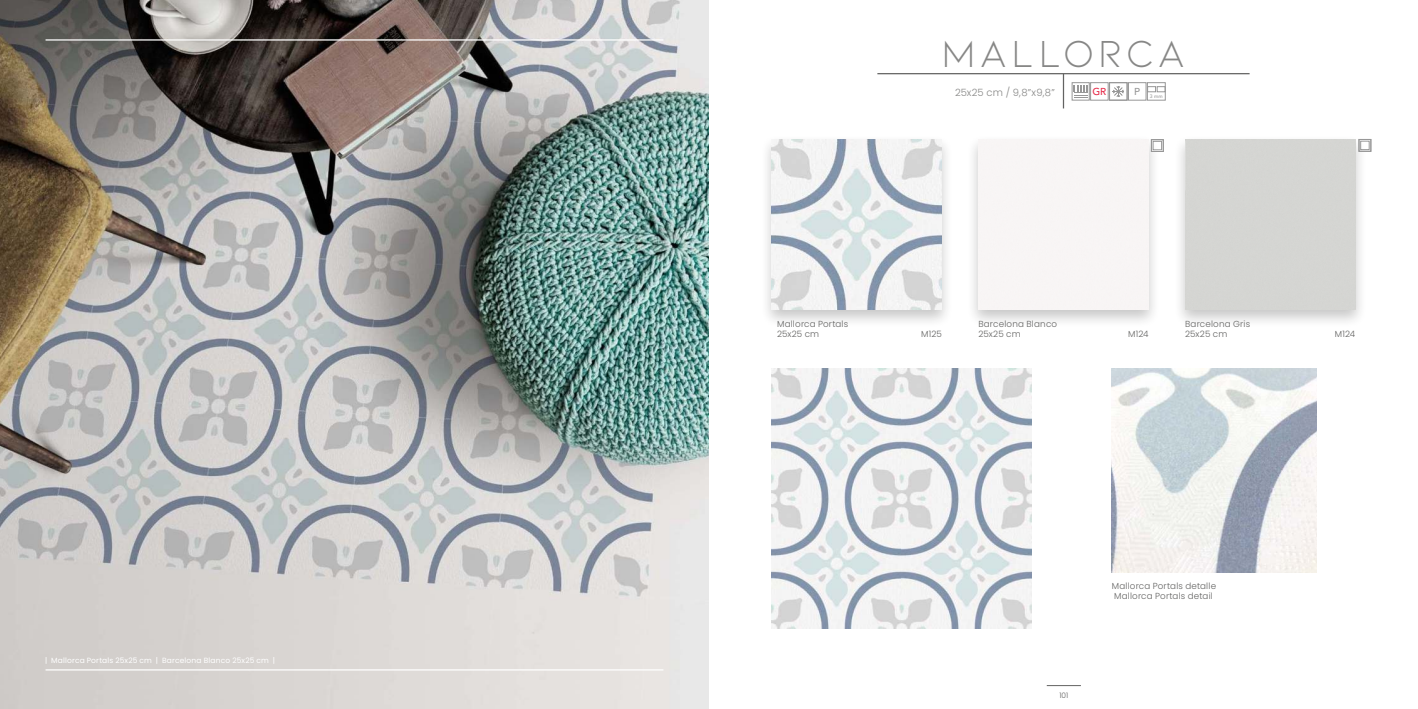
<style>
.page{position:relative;width:1418px;height:709px;background:#fff}
.page>*{position:absolute;margin:0;border:0;box-sizing:border-box;transform-origin:0 0}
.t1{font:40px "Kiona";letter-spacing:.1em;color:#878786}
.t2{font:300 10px "Poppins";letter-spacing:.01em;color:#878786}
.t3{font:500 10px "Avenir LT Std";color:#e62c4a}
.t4{font:300 8.75px/10px "Poppins";letter-spacing:.02em;color:#636362}
.t5{font:7.5px "Poppins";letter-spacing:.025em;color:#fff}
.t6{font:300 7.5px "Poppins";color:#636362}
.t7{font:500 5px "Avenir LT Std";color:#979797}
</style>
<div class="page">
<hr style="left:1062px;top:74px;width:2px;height:34px;background:#636362">
<hr style="left:877px;top:73px;width:372px;height:1px;background:#636362">
<div style="left:1128px;top:82px;width:18px;height:18px;border:1px solid #979797"></div>
<div style="left:1071px;top:82px;width:18px;height:18px;background:#fff;border:1px solid #979797"></div>
<svg style="left:1073px;top:85px;width:14px;height:13px"></svg>
<div style="left:1109px;top:82px;width:18px;height:18px;border:1px solid #979797"></div>
<svg style="left:1112px;top:86px;width:11px;height:11px"></svg>
<div style="left:1090px;top:82px;width:18px;height:18px;border:1px solid #979797"></div>
<div style="left:1147px;top:82px;width:18px;height:18px;background:#fff;border:1px solid #979797"></div>
<div style="left:1156px;top:86px;width:9px;height:6px;border:1px solid #979797"></div>
<div style="left:1147px;top:86px;width:8px;height:6px;border:1px solid #979797"></div>
<hr style="left:1046px;top:685px;width:34px;height:1px;background:#636362">
<img style="left:0;top:0;width:709px;height:709px">
<div style="left:759px;top:135px;width:194px;height:194px;background:#1c1c1b;opacity:.25"></div>
<img style="left:771px;top:139px;width:170px;height:171px">
<img style="left:771px;top:368px;width:260px;height:260px">
<img style="left:1111px;top:368px;width:205px;height:204px">
<div style="left:966px;top:135px;width:194px;height:194px;background:#1c1c1b;opacity:.25"></div>
<div style="left:978px;top:139px;width:170px;height:171px;background:#f8f5f5"></div>
<div style="left:1173px;top:135px;width:194px;height:194px;background:#1c1c1b;opacity:.25"></div>
<div style="left:1185px;top:139px;width:170px;height:171px;background:#d5d5d2"></div>
<div style="left:1152px;top:141px;width:9px;height:9px;border:1px solid #979797"></div>
<div style="left:1151px;top:139px;width:12px;height:13px;border:1px solid #979797"></div>
<div style="left:1360px;top:141px;width:9px;height:9px;border:1px solid #979797"></div>
<div style="left:1358px;top:139px;width:12px;height:12px;border:1px solid #979797"></div>
<hr style="left:46px;top:669px;width:617px;height:1px;background:#fff">
<hr style="left:46px;top:39px;width:617px;height:2px;background:#fff">
<p class="t5" style="left:45px;top:656px;width:231px">| Mallorca Portals 25x25 cm | Barcelona Blanco 25x25 cm |</p>
<h1 class="t1" style="left:941px;top:34px;width:245px">MALLORCA</h1>
<p class="t2" style="left:955px;top:87px;width:101px">25x25 cm / 9,8”x9,8”</p>
<p class="t3" style="left:1092px;top:86px;width:15px">GR</p>
<p class="t7" style="left:1134px;top:93px;width:30px"><sup>P</sup> 3 mm</p>
<p class="t4" style="left:777px;top:319px;width:73px">Mallorca Portals<br>25x25 cm</p>
<p class="t4" style="left:921px;top:329px;width:22px">M125</p>
<p class="t4" style="left:978px;top:319px;width:80px">Barcelona Blanco<br>25x25 cm</p>
<p class="t4" style="left:1128px;top:329px;width:22px">M124</p>
<p class="t4" style="left:1185px;top:319px;width:67px">Barcelona Gris<br>25x25 cm</p>
<p class="t4" style="left:1334px;top:329px;width:22px">M124</p>
<p class="t6" style="left:1059px;top:690px;width:11px">101</p>
<p class="t4" style="left:1111px;top:581px;width:106px">Mallorca Portals detalle<br>Mallorca Portals detail</p>
</div>
